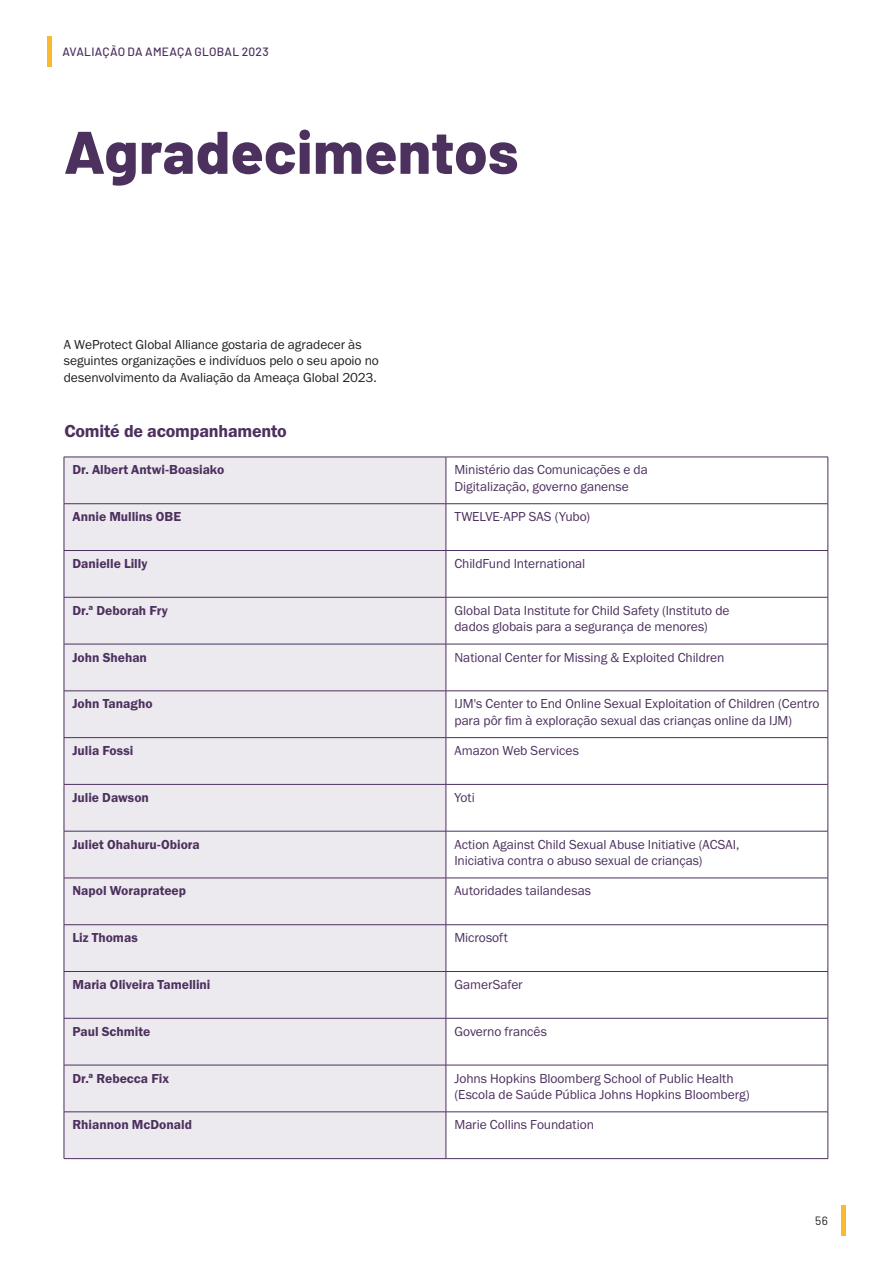
<style>
.page{position:relative;width:893px;height:1263px;background:#fff}
.page>*{position:absolute;margin:0;border:0;box-sizing:border-box;transform-origin:0 0}
.Page_Header{font:800 60px "Barlow";letter-spacing:.005em;color:#4c305e}
.FRANK_PURPLE_12pt{font:18px "Franklin Gothic URW Dem";letter-spacing:-.015em;color:#4c305e}
.Body_copy_9pt{font:13.5px/16.2px "Franklin Gothic URW Boo";letter-spacing:-.005em;color:#4c305e}
.Body_copy_9pt-2{font:13.5px "Franklin Gothic URW Dem";color:#4c305e}
.Body_copy_9pt-3{font:13.5px/16.2px "Franklin Gothic URW Boo";letter-spacing:-.005em;color:#231f20}
.t1{font:500 12px "Barlow";letter-spacing:.02em;color:#4c305e}
.t2{font:12px "Barlow";color:#231f20}
</style>
<div class="page">
<div style="left:65px;top:458px;width:381px;height:700px;background:#edeaef"></div>
<svg style="left:447px;top:458px;width:381px;height:700px"></svg>
<hr style="left:446px;top:457px;width:382px;height:1px;background:#4c305e">
<hr style="left:828px;top:457px;width:1px;height:46px;background:#4c305e">
<hr style="left:446px;top:503px;width:382px;height:1px;background:#4c305e">
<hr style="left:828px;top:504px;width:1px;height:46px;background:#4c305e">
<hr style="left:446px;top:550px;width:382px;height:1px;background:#4c305e">
<hr style="left:828px;top:551px;width:1px;height:46px;background:#4c305e">
<hr style="left:446px;top:597px;width:382px;height:1px;background:#4c305e">
<hr style="left:828px;top:597px;width:1px;height:47px;background:#4c305e">
<hr style="left:446px;top:644px;width:382px;height:1px;background:#4c305e">
<hr style="left:828px;top:644px;width:1px;height:47px;background:#4c305e">
<hr style="left:446px;top:691px;width:382px;height:1px;background:#4c305e">
<hr style="left:828px;top:691px;width:1px;height:46px;background:#4c305e">
<hr style="left:446px;top:737px;width:382px;height:1px;background:#4c305e">
<hr style="left:828px;top:738px;width:1px;height:46px;background:#4c305e">
<hr style="left:446px;top:784px;width:382px;height:1px;background:#4c305e">
<hr style="left:828px;top:784px;width:1px;height:47px;background:#4c305e">
<hr style="left:446px;top:831px;width:382px;height:1px;background:#4c305e">
<hr style="left:828px;top:831px;width:1px;height:47px;background:#4c305e">
<hr style="left:446px;top:878px;width:382px;height:1px;background:#4c305e">
<hr style="left:828px;top:878px;width:1px;height:46px;background:#4c305e">
<hr style="left:446px;top:924px;width:382px;height:1px;background:#4c305e">
<hr style="left:828px;top:925px;width:1px;height:46px;background:#4c305e">
<hr style="left:446px;top:971px;width:382px;height:1px;background:#4c305e">
<hr style="left:828px;top:972px;width:1px;height:46px;background:#4c305e">
<hr style="left:446px;top:1018px;width:382px;height:1px;background:#4c305e">
<hr style="left:828px;top:1018px;width:1px;height:47px;background:#4c305e">
<hr style="left:446px;top:1065px;width:382px;height:1px;background:#4c305e">
<hr style="left:828px;top:1065px;width:1px;height:47px;background:#4c305e">
<hr style="left:446px;top:1111px;width:382px;height:1px;background:#4c305e">
<hr style="left:828px;top:1112px;width:1px;height:46px;background:#4c305e">
<hr style="left:446px;top:1158px;width:382px;height:1px;background:#4c305e">
<hr style="left:64px;top:457px;width:382px;height:1px;background:#4c305e">
<hr style="left:64px;top:457px;width:1px;height:46px;background:#4c305e">
<hr style="left:446px;top:457px;width:1px;height:46px;background:#4c305e">
<hr style="left:64px;top:503px;width:382px;height:1px;background:#4c305e">
<hr style="left:64px;top:504px;width:1px;height:46px;background:#4c305e">
<hr style="left:446px;top:504px;width:1px;height:46px;background:#4c305e">
<hr style="left:64px;top:550px;width:382px;height:1px;background:#4c305e">
<hr style="left:64px;top:551px;width:1px;height:46px;background:#4c305e">
<hr style="left:446px;top:551px;width:1px;height:46px;background:#4c305e">
<hr style="left:64px;top:597px;width:382px;height:1px;background:#4c305e">
<hr style="left:64px;top:597px;width:1px;height:47px;background:#4c305e">
<hr style="left:446px;top:597px;width:1px;height:47px;background:#4c305e">
<hr style="left:64px;top:644px;width:382px;height:1px;background:#4c305e">
<hr style="left:64px;top:644px;width:1px;height:47px;background:#4c305e">
<hr style="left:446px;top:644px;width:1px;height:47px;background:#4c305e">
<hr style="left:64px;top:691px;width:382px;height:1px;background:#4c305e">
<hr style="left:64px;top:691px;width:1px;height:46px;background:#4c305e">
<hr style="left:446px;top:691px;width:1px;height:46px;background:#4c305e">
<hr style="left:64px;top:737px;width:382px;height:1px;background:#4c305e">
<hr style="left:64px;top:738px;width:1px;height:46px;background:#4c305e">
<hr style="left:446px;top:738px;width:1px;height:46px;background:#4c305e">
<hr style="left:64px;top:784px;width:382px;height:1px;background:#4c305e">
<hr style="left:64px;top:784px;width:1px;height:47px;background:#4c305e">
<hr style="left:446px;top:784px;width:1px;height:47px;background:#4c305e">
<hr style="left:64px;top:831px;width:382px;height:1px;background:#4c305e">
<hr style="left:64px;top:831px;width:1px;height:47px;background:#4c305e">
<hr style="left:446px;top:831px;width:1px;height:47px;background:#4c305e">
<hr style="left:64px;top:878px;width:382px;height:1px;background:#4c305e">
<hr style="left:64px;top:878px;width:1px;height:46px;background:#4c305e">
<hr style="left:446px;top:878px;width:1px;height:46px;background:#4c305e">
<hr style="left:64px;top:924px;width:382px;height:1px;background:#4c305e">
<hr style="left:64px;top:925px;width:1px;height:46px;background:#4c305e">
<hr style="left:446px;top:925px;width:1px;height:46px;background:#4c305e">
<hr style="left:64px;top:971px;width:382px;height:1px;background:#4c305e">
<hr style="left:64px;top:972px;width:1px;height:46px;background:#4c305e">
<hr style="left:446px;top:972px;width:1px;height:46px;background:#4c305e">
<hr style="left:64px;top:1018px;width:382px;height:1px;background:#4c305e">
<hr style="left:64px;top:1018px;width:1px;height:47px;background:#4c305e">
<hr style="left:446px;top:1018px;width:1px;height:47px;background:#4c305e">
<hr style="left:64px;top:1065px;width:382px;height:1px;background:#4c305e">
<hr style="left:64px;top:1065px;width:1px;height:47px;background:#4c305e">
<hr style="left:446px;top:1065px;width:1px;height:47px;background:#4c305e">
<hr style="left:64px;top:1111px;width:382px;height:1px;background:#4c305e">
<hr style="left:64px;top:1112px;width:1px;height:46px;background:#4c305e">
<hr style="left:446px;top:1112px;width:1px;height:46px;background:#4c305e">
<hr style="left:64px;top:1158px;width:382px;height:1px;background:#4c305e">
<hr style="left:48px;top:37px;width:4px;height:30px;background:#faba2f">
<hr style="left:841px;top:1205px;width:4px;height:31px;background:#faba2f">
<p class="t1" style="left:63px;top:43px;width:208px">AVALIAÇÃO DA AMEAÇA GLOBAL 2023</p>
<p class="Page_Header" style="left:64px;top:107px;width:456px">Agradecimentos</p>
<p class="Body_copy_9pt-3" style="left:64px;top:336px;width:317px">A WeProtect Global Alliance gostaria de agradecer às seguintes organizações e indivíduos pelo o seu apoio no desenvolvimento da Avaliação da Ameaça Global 2023.</p>
<p class="FRANK_PURPLE_12pt" style="left:64px;top:420px;width:224px">Comité de acompanhamento</p>
<p class="Body_copy_9pt-2" style="left:72px;top:462px;width:153px">Dr. Albert Antwi-Boasiako</p>
<p class="Body_copy_9pt" style="left:454px;top:462px;width:195px">Ministério das Comunicações e da<br>Digitalização, governo ganense</p>
<p class="Body_copy_9pt-2" style="left:72px;top:508px;width:110px">Annie Mullins OBE</p>
<p class="Body_copy_9pt" style="left:454px;top:508px;width:137px">TWELVE-APP SAS (Yubo)</p>
<p class="Body_copy_9pt-2" style="left:72px;top:555px;width:77px">Danielle Lilly</p>
<p class="Body_copy_9pt" style="left:454px;top:555px;width:132px">ChildFund International</p>
<p class="Body_copy_9pt-2" style="left:72px;top:602px;width:97px">Dr.ª Deborah Fry</p>
<p class="Body_copy_9pt" style="left:454px;top:602px;width:277px">Global Data Institute for Child Safety (Instituto de dados globais para a segurança de menores)</p>
<p class="Body_copy_9pt-2" style="left:72px;top:649px;width:76px">John Shehan</p>
<p class="Body_copy_9pt" style="left:454px;top:649px;width:271px">National Center for Missing &amp; Exploited Children</p>
<p class="Body_copy_9pt-2" style="left:72px;top:695px;width:82px">John Tanagho</p>
<p class="Body_copy_9pt" style="left:454px;top:695px;width:366px">IJM's Center to End Online Sexual Exploitation of Children (Centro para pôr fim à exploração sexual das crianças online da IJM)</p>
<p class="Body_copy_9pt-2" style="left:72px;top:742px;width:63px">Julia Fossi</p>
<p class="Body_copy_9pt" style="left:454px;top:742px;width:126px">Amazon Web Services</p>
<p class="Body_copy_9pt-2" style="left:72px;top:789px;width:78px">Julie Dawson</p>
<p class="Body_copy_9pt" style="left:454px;top:789px;width:22px">Yoti</p>
<p class="Body_copy_9pt-2" style="left:72px;top:836px;width:129px">Juliet Ohahuru-Obiora</p>
<p class="Body_copy_9pt" style="left:454px;top:836px;width:287px">Action Against Child Sexual Abuse Initiative (ACSAI,<br>Iniciativa contra o abuso sexual de crianças)</p>
<p class="Body_copy_9pt-2" style="left:72px;top:883px;width:115px">Napol Woraprateep</p>
<p class="Body_copy_9pt" style="left:454px;top:883px;width:138px">Autoridades tailandesas</p>
<p class="Body_copy_9pt-2" style="left:72px;top:929px;width:67px">Liz Thomas</p>
<p class="Body_copy_9pt" style="left:454px;top:929px;width:55px">Microsoft</p>
<p class="Body_copy_9pt-2" style="left:72px;top:976px;width:140px">Maria Oliveira Tamellini</p>
<p class="Body_copy_9pt" style="left:454px;top:976px;width:70px">GamerSafer</p>
<p class="Body_copy_9pt-2" style="left:72px;top:1023px;width:80px">Paul Schmite</p>
<p class="Body_copy_9pt" style="left:454px;top:1023px;width:94px">Governo francês</p>
<p class="Body_copy_9pt-2" style="left:72px;top:1070px;width:98px">Dr.ª Rebecca Fix</p>
<p class="Body_copy_9pt" style="left:454px;top:1070px;width:297px">Johns Hopkins Bloomberg School of Public Health (Escola de Saúde Pública Johns Hopkins Bloomberg)</p>
<p class="Body_copy_9pt-2" style="left:72px;top:1116px;width:121px">Rhiannon McDonald</p>
<p class="Body_copy_9pt" style="left:454px;top:1116px;width:141px">Marie Collins Foundation</p>
<p class="t2" style="left:815px;top:1212px;width:14px">56</p>
</div>
